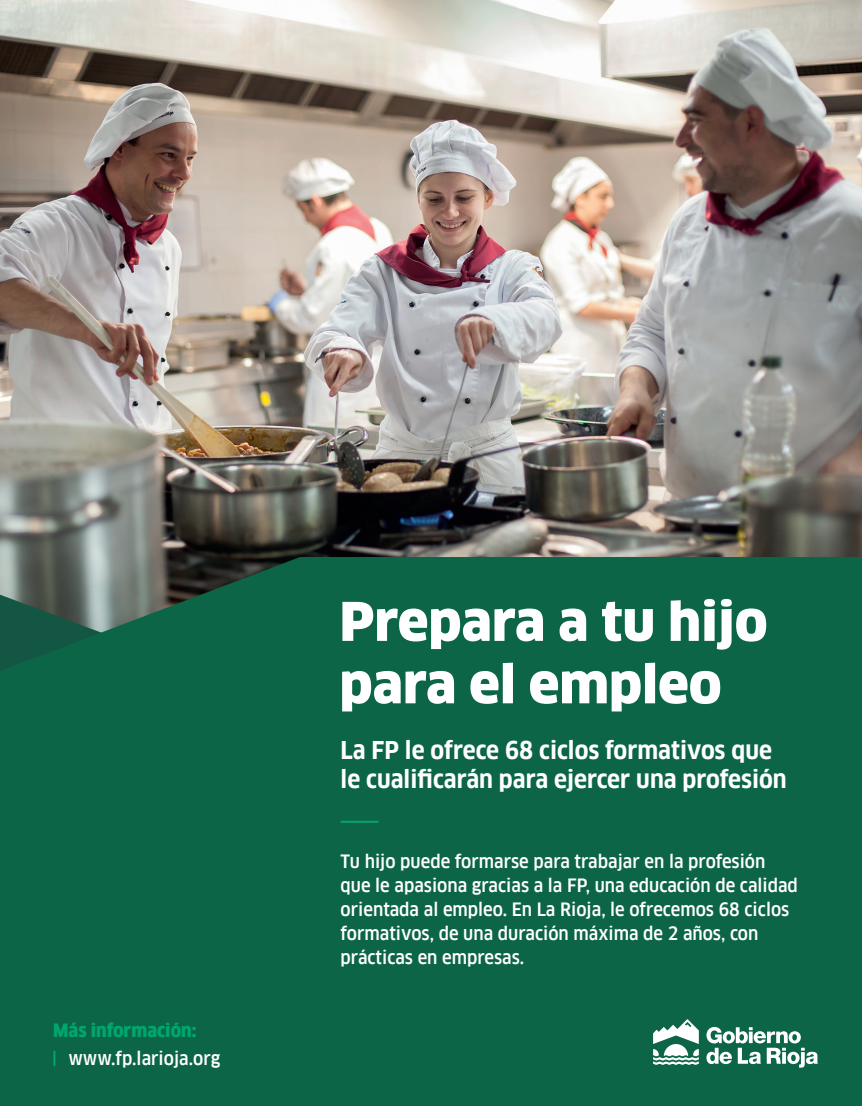
<style>
.page{position:relative;width:862px;height:1106px;background:#fff}
.page>*{position:absolute;margin:0;border:0;box-sizing:border-box;transform-origin:0 0}
.t1{font:900 52px "Clan Offc Pro";color:#fff}
.t2{font:700 24px/28.8px "Clan Offc Pro Narr";color:#fff}
.t3{font:500 18px/24px "Clan Offc Pro Narr";color:#fff}
.t4{font:900 18px "Clan Offc Pro Narr";color:#00a66f}
</style>
<div class="page">
<img style="left:0;top:0;width:862px;height:557px">
<div style="left:0;top:557px;width:862px;height:549px;background:#0c6547"></div>
<svg style="left:653px;top:1019px;width:46px;height:45px"></svg>
<svg style="left:706px;top:1026px;width:112px;height:41px"></svg>
<hr style="left:340px;top:820px;width:38px;height:2px;background:#00a66f">
<svg style="left:53px;top:1051px;width:2px;height:14px"></svg>
<p class="t4" style="left:53px;top:1020px;width:145px">Más información:</p>
<p class="t3" style="left:68px;top:1045px;width:153px">www.fp.larioja.org</p>
<p class="t1" style="left:339px;top:591px;width:429px">Prepara a tu hijo</p>
<p class="t1" style="left:339px;top:654px;width:383px">para el empleo</p>
<p class="t2" style="left:340px;top:735px;width:448px">La FP le ofrece 68 ciclos formativos que le cualificarán para ejercer una profesión</p>
<p class="t3" style="left:340px;top:849px;width:459px">Tu hijo puede formarse para trabajar en la profesión que le apasiona gracias a la FP, una educación de calidad orientada al empleo. En La Rioja, le ofrecemos 68 ciclos formativos, de una duración máxima de 2 años, con prácticas en empresas.</p>
</div>
